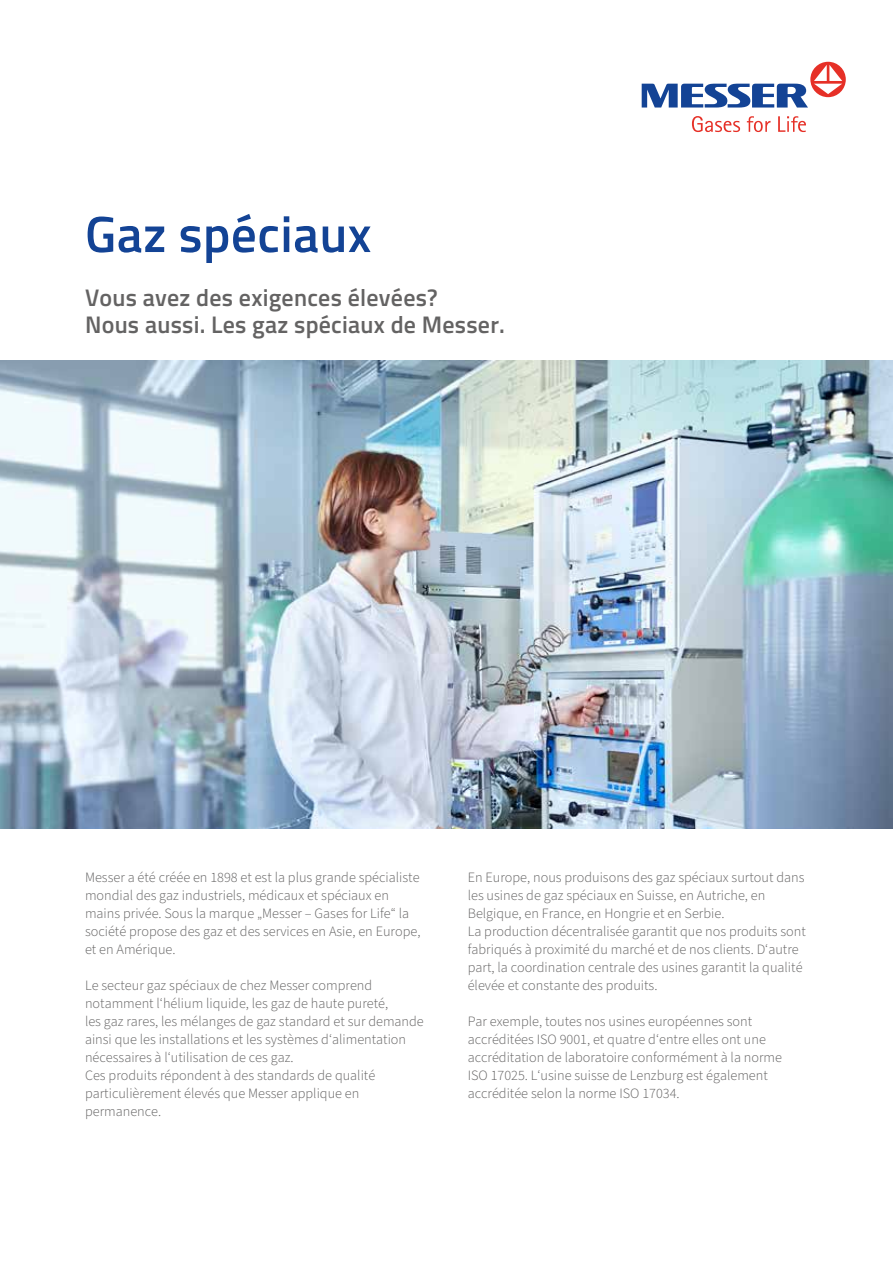
<style>
.page{position:relative;width:893px;height:1263px;background:#fff}
.page>*{position:absolute;margin:0;border:0;box-sizing:border-box;transform-origin:0 0}
.t1{font:600 51px "Titillium Web";letter-spacing:.01em;color:#134395}
.t2{font:600 24px/27px "Titillium Web";letter-spacing:.01em;color:#646363}
.t3{font:300 14.25px/18px "Source Sans 3";color:#646363}
</style>
<div class="page">
<img style="left:0;top:360px;width:893px;height:468px">
<svg style="left:692px;top:116px;width:114px;height:16px"></svg>
<svg style="left:642px;top:84px;width:166px;height:24px"></svg>
<div style="left:810px;top:62px;width:36px;height:35px;background:#e63027;border-radius:50%"></div>
<svg style="left:814px;top:65px;width:28px;height:29px"></svg>
<h1 class="t1" style="left:85px;top:196px;width:288px">Gaz spéciaux</h1>
<h2 class="t2" style="left:85px;top:283px;width:421px">Vous avez des exigences élevées?<br>Nous aussi. Les gaz spéciaux de Messer.</h2>
<p class="t3" style="left:85px;top:868px;width:337px">Messer a été créée en 1898 et est la plus grande spécialiste mondial des gaz industriels, médicaux et spéciaux en mains privée. Sous la marque „Messer – Gases for Life“ la société propose des gaz et des services en Asie, en Europe, et en Amérique.</p>
<p class="t3" style="left:85px;top:976px;width:340px">Le secteur gaz spéciaux de chez Messer comprend notamment l‘hélium liquide, les gaz de haute pureté,<br>les gaz rares, les mélanges de gaz standard et sur demande ainsi que les installations et les systèmes d‘alimentation nécessaires à l‘utilisation de ces gaz.<br>Ces produits répondent à des standards de qualité particulièrement élevés que Messer applique en permanence.</p>
<p class="t3" style="left:468px;top:868px;width:340px">En Europe, nous produisons des gaz spéciaux surtout dans les usines de gaz spéciaux en Suisse, en Autriche, en Belgique, en France, en Hongrie et en Serbie.<br>La production décentralisée garantit que nos produits sont fabriqués à proximité du marché et de nos clients. D‘autre part, la coordination centrale des usines garantit la qualité élevée et constante des produits.</p>
<p class="t3" style="left:468px;top:1012px;width:316px">Par exemple, toutes nos usines européennes sont accréditées ISO 9001, et quatre d‘entre elles ont une accréditation de laboratoire conformément à la norme ISO 17025. L‘usine suisse de Lenzburg est également accréditée selon la norme ISO 17034.</p>
</div>
